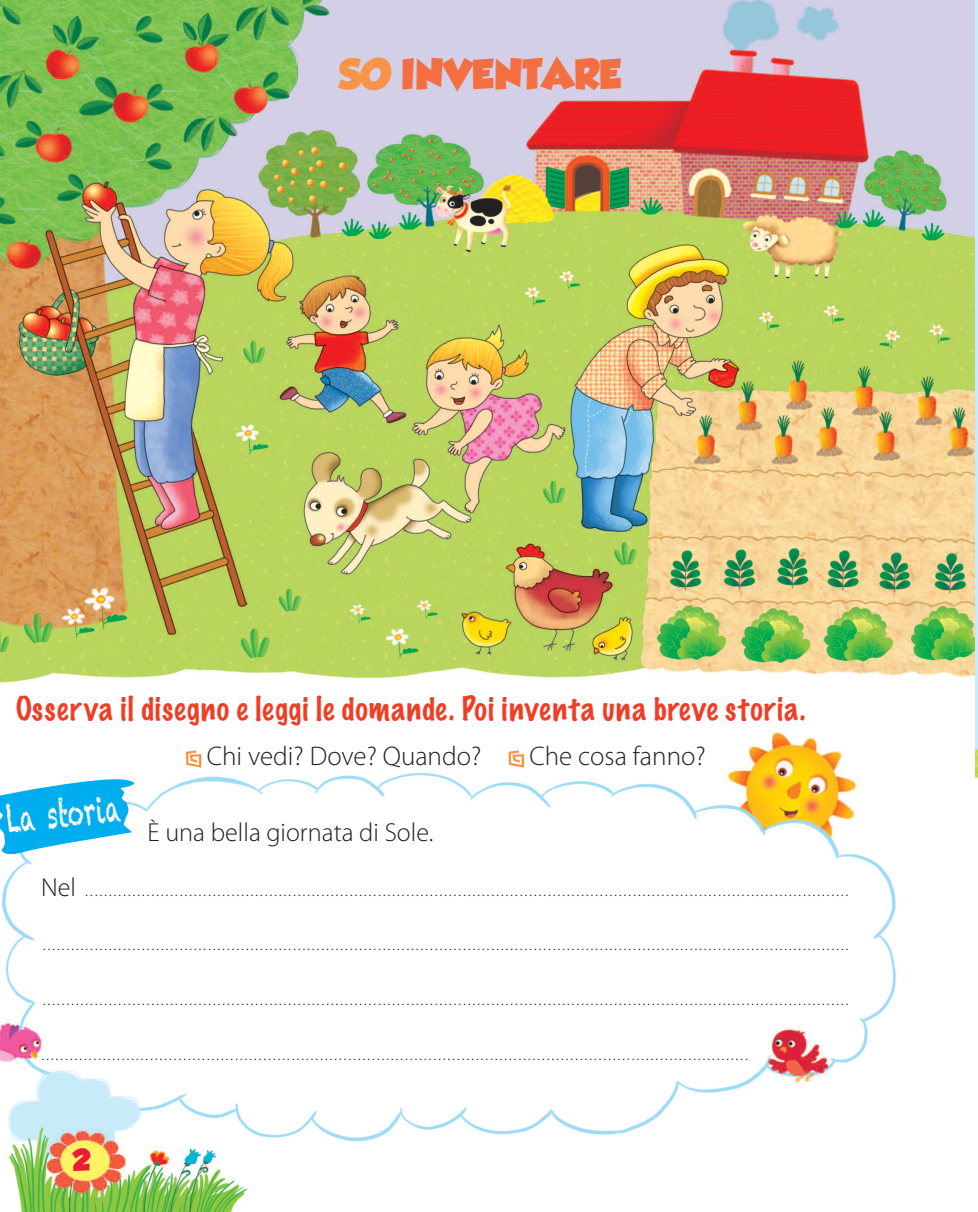
<style>
.page{position:relative;width:978px;height:1212px;background:#fff}
.page>*{position:absolute;margin:0;border:0;box-sizing:border-box;transform-origin:0 0}
.t1{font:37.5px "Brobold";color:#f36f42}
.t2{font:37.35px "Chalkduster";color:#fff;scale:.6 1}
.t3{font:100 30px "Marker Felt";letter-spacing:.04em;color:#ef3e25}
.t4{font:300 27px "Myriad Pro";color:#231f20}
.t5{font:27px "Brobold";color:#ed1a3a}
.t6{font:300 26.1px "Myriad Pro";color:#231f20}
.t7{font:11.55px "Myriad Pro";color:#231f20}
.s1{color:#f79447}
</style>
<div class="page">
<hr style="left:976px;top:0;width:2px;height:779px;background:#c8eafa">
<img style="left:0;top:0;width:975px;height:1142px">
<img style="left:0;top:1069px;width:264px;height:143px">
<svg style="left:185px;top:749px;width:17px;height:20px"></svg>
<svg style="left:507px;top:749px;width:18px;height:20px"></svg>
<svg style="left:0;top:776px;width:148px;height:81px"></svg>
<h1 class="t1" style="left:339px;top:51px;width:284px"><span class="s1">SO</span> INVENTARE</h1>
<h3 class="t3" style="left:16px;top:684px;width:791px">Osserva il disegno e leggi le domande. Poi inventa una breve storia.</h3>
<h3 class="t4" style="left:207px;top:741px;width:276px">Chi vedi? Dove? Quando?</h3>
<h3 class="t4" style="left:529px;top:741px;width:178px">Che cosa fanno?</h3>
<h2 class="t2" style="left:4px;top:797px;width:193px;rotate:-6deg">La storia</h2>
<h3 class="t6" style="left:148px;top:818px;width:287px">È una bella giornata di Sole.</h3>
<h3 class="t6" style="left:41px;top:873px;width:36px">Nel</h3>
<p class="t7" style="left:86px;top:885px;width:764px">..................................................................................................................................................................</p>
<p class="t7" style="left:43px;top:940px;width:807px">...........................................................................................................................................................................</p>
<p class="t7" style="left:43px;top:995px;width:807px">...........................................................................................................................................................................</p>
<p class="t7" style="left:42px;top:1049px;width:707px">......................................................................................................................................................</p>
<h3 class="t5" style="left:73px;top:1144px;width:20px">2</h3>
</div>
